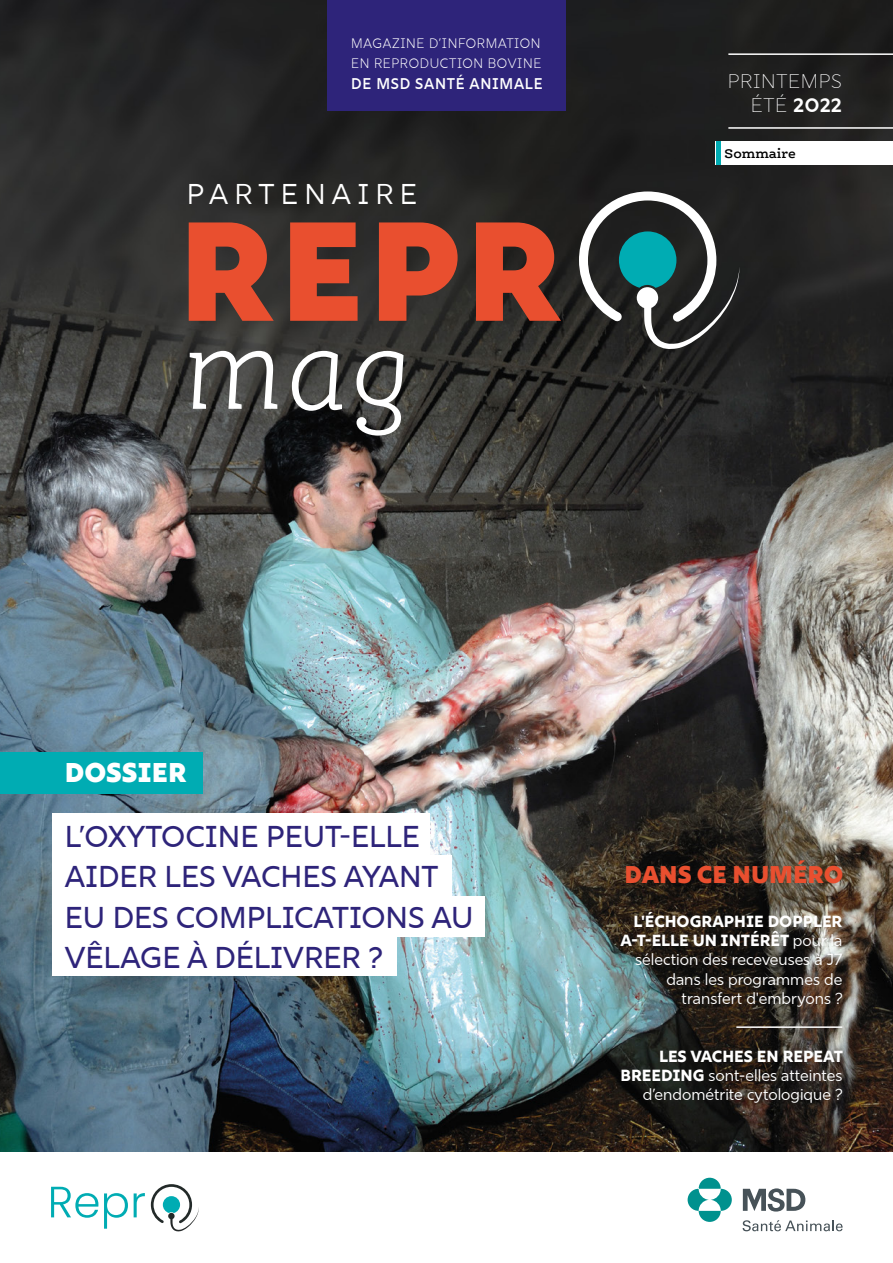
<style>
.page{position:relative;width:893px;height:1263px;background:#fff}
.page>*{position:absolute;margin:0;border:0;box-sizing:border-box;transform-origin:0 0}
.t1{font:900 140.4px "Rig Sans";color:#e94f2f}
.t2{font:italic 300 121.8px "Ernestine Pro";color:#fff}
.t3{font:500 30px/40.5px "Rig Sans";color:#2e247a}
.t4{font:28.5px "Rig Sans";letter-spacing:.22em;color:#fff}
.t5{font:900 27px "Rig Sans";color:#fff}
.t6{font:900 24.15px "Rig Sans";color:#e94f2f}
.t7{font:100 19.65px/23.5px "Rig Sans";letter-spacing:.035em;color:#fff;text-align:right}
.t8{font:16.05px/19.2px "Rig Sans";color:#fff;text-align:right}
.t9{font:600 15.45px "Rig Sans";letter-spacing:.05em;color:#fff;scale:.95 1}
.t10{font:300 13.65px/20.5px "Rig Sans";letter-spacing:.05em;color:#fff;scale:.95 1}
.t11{font:300 13.5px "Rig Sans";letter-spacing:.15em;color:#fff}
.t12{font:600 13.5px "Ernestine Pro";color:#000}
.s1{font-weight:700}
.s2{font-weight:800}
</style>
<div class="page">
<img style="left:0;top:0;width:893px;height:1152px">
<svg style="left:327px;top:1101px;width:4px;height:8px"></svg>
<svg style="left:579px;top:191px;width:161px;height:158px;background:#415252"></svg>
<svg style="left:688px;top:1178px;width:44px;height:44px"></svg>
<svg style="left:743px;top:1188px;width:62px;height:24px"></svg>
<svg style="left:743px;top:1220px;width:100px;height:11px"></svg>
<hr style="left:736px;top:1026px;width:106px;height:2px;background:#fff">
<div style="left:0;top:752px;width:203px;height:41px;background:#00acb3"></div>
<div style="left:52px;top:813px;width:378px;height:42px;background:#fff"></div>
<div style="left:52px;top:855px;width:400px;height:41px;background:#fff"></div>
<div style="left:52px;top:896px;width:432px;height:40px;background:#fff"></div>
<div style="left:52px;top:935px;width:345px;height:41px;background:#fff"></div>
<hr style="left:728px;top:127px;width:165px;height:2px;background:#fff">
<hr style="left:728px;top:53px;width:165px;height:2px;background:#fff">
<div style="left:327px;top:0;width:238px;height:111px;background:#2e247a"></div>
<svg style="left:151px;top:1184px;width:48px;height:47px"></svg>
<div style="left:168px;top:1213px;width:7px;height:6px;background:#232a29;border-radius:50%"></div>
<svg style="left:51px;top:1187px;width:47px;height:31px"></svg>
<svg style="left:104px;top:1193px;width:24px;height:36px"></svg>
<svg style="left:134px;top:1193px;width:11px;height:24px"></svg>
<div style="left:716px;top:141px;width:177px;height:24px;background:#fff"></div>
<hr style="left:716px;top:141px;width:4px;height:24px;background:#00acb3">
<p class="t10" style="left:351px;top:33px;width:202px">MAGAZINE D’INFORMATION<br>EN REPRODUCTION BOVINE</p>
<p class="t9" style="left:351px;top:74px;width:203px">DE MSD SANTÉ ANIMALE</p>
<p class="t11" style="left:374px;top:69px;width:146px">REVUE DE PRESSE</p>
<h3 class="t4" style="left:187px;top:177px;width:232px">PARTENAIRE</h3>
<h1 class="t1" style="left:178px;top:184px;width:385px">REPR</h1>
<h2 class="t2" style="left:183px;top:298px;width:230px">mag</h2>
<p class="t7" style="left:728px;top:70px;width:116px">PRINTEMPS<br>ÉTÉ <span class="s1">2022</span></p>
<p class="t12" style="left:725px;top:145px;width:73px">Sommaire</p>
<h3 class="t5" style="left:65px;top:756px;width:123px">DOSSIER</h3>
<h3 class="t3" style="left:65px;top:816px;width:410px">L’OXYTOCINE PEUT-ELLE<br>AIDER LES VACHES AYANT<br>EU DES COMPLICATIONS AU<br>VÊLAGE À DÉLIVRER ?</h3>
<h3 class="t6" style="left:625px;top:859px;width:220px">DANS CE NUMÉRO</h3>
<p class="t8" style="left:620px;top:912px;width:224px"><span class="s2">L'ÉCHOGRAPHIE DOPPLER<br>A-T-ELLE UN INTÉRÊT</span> pour la sélection des receveuses à J7 dans les programmes de transfert d'embryons ?</p>
<p class="t8" style="left:621px;top:1046px;width:224px"><span class="s2">LES VACHES EN REPEAT<br>BREEDING</span> sont-elles atteintes d’endométrite cytologique ?</p>
</div>
